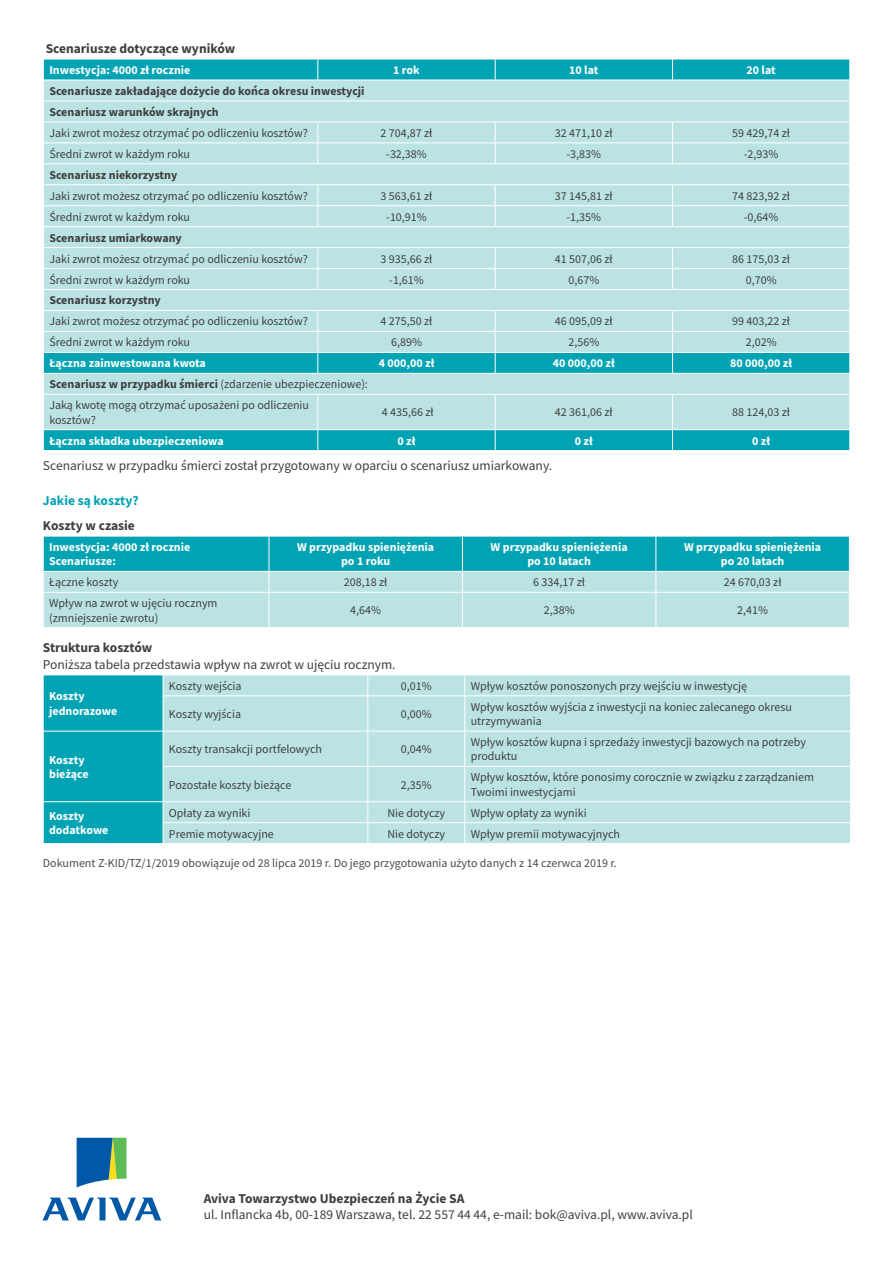
<style>
.page{position:relative;width:893px;height:1263px;background:#fff}
.page>*{position:absolute;margin:0;border:0;box-sizing:border-box;transform-origin:0 0}
.t1{font:13.5px "Source Sans Pro";color:#3e3e3f}
.t2{font:700 13.5px "Source Sans Pro";color:#3e3e3f}
.t3{font:700 13.5px "Source Sans Pro";color:#00a3b4}
.t4{font:12px/14.4px "Source Sans Pro";color:#3e3e3f}
.t5{font:700 12px/14.4px "Source Sans Pro";color:#fff}
.t6{font:700 12px/21px "Source Sans Pro";color:#3e3e3f}
.t7{font:12px "Source Sans Pro";color:#464b54}
.s1{font-weight:700}
</style>
<div class="page">
<div style="left:44px;top:430px;width:805px;height:20px;background:#00a3b4"></div>
<div style="left:44px;top:395px;width:805px;height:34px;background:#bce3e4"></div>
<svg style="left:318px;top:430px;width:1px;height:20px"></svg>
<svg style="left:495px;top:430px;width:1px;height:20px"></svg>
<svg style="left:672px;top:430px;width:1px;height:20px"></svg>
<svg style="left:43px;top:430px;width:1px;height:20px"></svg>
<svg style="left:849px;top:430px;width:1px;height:20px"></svg>
<hr style="left:318px;top:395px;width:1px;height:34px;background:#fff">
<svg style="left:43px;top:59px;width:807px;height:335px;background:#a9dcdf"></svg>
<hr style="left:495px;top:395px;width:1px;height:34px;background:#fff">
<hr style="left:672px;top:395px;width:1px;height:34px;background:#fff">
<div style="left:44px;top:593px;width:805px;height:34px;background:#bce3e4"></div>
<hr style="left:656px;top:592px;width:1px;height:35px;background:#fff">
<hr style="left:269px;top:592px;width:1px;height:35px;background:#fff">
<svg style="left:43px;top:536px;width:807px;height:56px;background:#4cbdc7"></svg>
<hr style="left:462px;top:592px;width:1px;height:35px;background:#fff">
<div style="left:43px;top:675px;width:120px;height:56px;background:#00a3b4"></div>
<div style="left:164px;top:696px;width:686px;height:147px;background:#bce3e4"></div>
<hr style="left:368px;top:696px;width:1px;height:35px;background:#fff">
<hr style="left:464px;top:696px;width:1px;height:35px;background:#fff">
<hr style="left:368px;top:731px;width:1px;height:35px;background:#fff">
<hr style="left:464px;top:731px;width:1px;height:35px;background:#fff">
<hr style="left:368px;top:767px;width:1px;height:34px;background:#fff">
<hr style="left:464px;top:767px;width:1px;height:34px;background:#fff">
<svg style="left:368px;top:802px;width:1px;height:41px"></svg>
<svg style="left:464px;top:802px;width:1px;height:41px"></svg>
<hr style="left:43px;top:675px;width:120px;height:1px;background:#fff">
<svg style="left:43px;top:675px;width:1px;height:21px"></svg>
<hr style="left:43px;top:696px;width:1px;height:35px;background:#fff">
<div style="left:163px;top:675px;width:687px;height:20px;background:#bce3e4"></div>
<hr style="left:163px;top:766px;width:205px;height:1px;background:#fff">
<hr style="left:368px;top:766px;width:97px;height:1px;background:#fff">
<hr style="left:465px;top:766px;width:386px;height:1px;background:#fff">
<hr style="left:163px;top:731px;width:205px;height:1px;background:#fff">
<hr style="left:368px;top:731px;width:97px;height:1px;background:#fff">
<hr style="left:465px;top:731px;width:386px;height:1px;background:#fff">
<hr style="left:163px;top:801px;width:205px;height:1px;background:#fff">
<div style="left:43px;top:731px;width:121px;height:112px;background:#00a3b4"></div>
<hr style="left:368px;top:801px;width:97px;height:1px;background:#fff">
<hr style="left:465px;top:801px;width:386px;height:1px;background:#fff">
<hr style="left:163px;top:822px;width:205px;height:1px;background:#fff">
<hr style="left:368px;top:822px;width:97px;height:1px;background:#fff">
<hr style="left:465px;top:822px;width:386px;height:1px;background:#fff">
<svg style="left:77px;top:1138px;width:50px;height:49px;background:#438998"></svg>
<svg style="left:43px;top:1197px;width:118px;height:23px"></svg>
<p class="t2" style="left:46px;top:39px;width:191px">Scenariusze dotyczące wyników</p>
<p class="t5" style="left:49px;top:63px;width:143px">Inwestycja: 4000 zł rocznie</p>
<p class="t5" style="left:393px;top:63px;width:28px">1 rok</p>
<p class="t5" style="left:569px;top:63px;width:31px">10 lat</p>
<p class="t5" style="left:746px;top:63px;width:31px">20 lat</p>
<p class="t6" style="left:49px;top:80px;width:317px">Scenariusze zakładające dożycie do końca okresu inwestycji<br>Scenariusz warunków skrajnych</p>
<p class="t4" style="left:49px;top:126px;width:260px">Jaki zwrot możesz otrzymać po odliczeniu kosztów?</p>
<p class="t4" style="left:381px;top:126px;width:53px">2 704,87 zł</p>
<p class="t4" style="left:555px;top:126px;width:59px">32 471,10 zł</p>
<p class="t4" style="left:732px;top:126px;width:59px">59 429,74 zł</p>
<p class="t4" style="left:49px;top:147px;width:142px">Średni zwrot w każdym roku</p>
<p class="t4" style="left:386px;top:147px;width:42px">-32,38%</p>
<p class="t4" style="left:567px;top:147px;width:36px">-3,83%</p>
<p class="t4" style="left:744px;top:147px;width:36px">-2,93%</p>
<p class="t6" style="left:49px;top:164px;width:129px">Scenariusz niekorzystny</p>
<p class="t4" style="left:49px;top:188px;width:260px">Jaki zwrot możesz otrzymać po odliczeniu kosztów?</p>
<p class="t4" style="left:381px;top:188px;width:53px">3 563,61 zł</p>
<p class="t4" style="left:555px;top:188px;width:59px">37 145,81 zł</p>
<p class="t4" style="left:732px;top:188px;width:59px">74 823,92 zł</p>
<p class="t4" style="left:49px;top:209px;width:142px">Średni zwrot w każdym roku</p>
<p class="t4" style="left:386px;top:209px;width:42px">-10,91%</p>
<p class="t4" style="left:567px;top:209px;width:36px">-1,35%</p>
<p class="t4" style="left:744px;top:209px;width:36px">-0,64%</p>
<p class="t6" style="left:49px;top:227px;width:134px">Scenariusz umiarkowany</p>
<p class="t4" style="left:49px;top:251px;width:260px">Jaki zwrot możesz otrzymać po odliczeniu kosztów?</p>
<p class="t4" style="left:381px;top:251px;width:53px">3 935,66 zł</p>
<p class="t4" style="left:555px;top:251px;width:59px">41 507,06 zł</p>
<p class="t4" style="left:732px;top:251px;width:59px">86 175,03 zł</p>
<p class="t4" style="left:49px;top:272px;width:142px">Średni zwrot w każdym roku</p>
<p class="t4" style="left:389px;top:272px;width:36px">-1,61%</p>
<p class="t4" style="left:568px;top:272px;width:32px">0,67%</p>
<p class="t4" style="left:746px;top:272px;width:32px">0,70%</p>
<p class="t6" style="left:49px;top:290px;width:113px">Scenariusz korzystny</p>
<p class="t4" style="left:49px;top:314px;width:260px">Jaki zwrot możesz otrzymać po odliczeniu kosztów?</p>
<p class="t4" style="left:381px;top:314px;width:53px">4 275,50 zł</p>
<p class="t4" style="left:555px;top:314px;width:59px">46 095,09 zł</p>
<p class="t4" style="left:732px;top:314px;width:59px">99 403,22 zł</p>
<p class="t4" style="left:49px;top:335px;width:142px">Średni zwrot w każdym roku</p>
<p class="t4" style="left:391px;top:335px;width:32px">6,89%</p>
<p class="t4" style="left:568px;top:335px;width:32px">2,56%</p>
<p class="t4" style="left:746px;top:335px;width:32px">2,02%</p>
<p class="t5" style="left:49px;top:356px;width:158px">Łączna zainwestowana kwota</p>
<p class="t5" style="left:379px;top:356px;width:57px">4 000,00 zł</p>
<p class="t5" style="left:553px;top:356px;width:63px">40 000,00 zł</p>
<p class="t5" style="left:730px;top:356px;width:63px">80 000,00 zł</p>
<p class="t4" style="left:49px;top:374px;width:320px;line-height:21px"><span class="s1">Scenariusz w przypadku śmierci</span> (zdarzenie ubezpieczeniowe):<br>Jaką kwotę mogą otrzymać uposażeni po odliczeniu</p>
<p class="t4" style="left:49px;top:412px;width:48px">kosztów?</p>
<p class="t4" style="left:382px;top:405px;width:53px">4 435,66 zł</p>
<p class="t4" style="left:555px;top:405px;width:59px">42 361,06 zł</p>
<p class="t4" style="left:732px;top:405px;width:59px">88 124,03 zł</p>
<p class="t5" style="left:49px;top:433px;width:176px">Łączna składka ubezpieczeniowa</p>
<p class="t5" style="left:398px;top:433px;width:19px">0 zł</p>
<p class="t5" style="left:575px;top:433px;width:19px">0 zł</p>
<p class="t5" style="left:752px;top:433px;width:19px">0 zł</p>
<p class="t1" style="left:43px;top:457px;width:511px">Scenariusz w przypadku śmierci został przygotowany w oparciu o scenariusz umiarkowany.</p>
<p class="t3" style="left:43px;top:491px;width:97px">Jakie są koszty?</p>
<p class="t2" style="left:43px;top:516px;width:93px">Koszty w czasie</p>
<p class="t5" style="left:49px;top:540px;width:143px">Inwestycja: 4000 zł rocznie<br>Scenariusze:</p>
<p class="t5" style="left:297px;top:540px;width:139px;text-align:center">W przypadku spieniężenia po 1 roku</p>
<p class="t5" style="left:491px;top:540px;width:139px;text-align:center">W przypadku spieniężenia po 10 latach</p>
<p class="t5" style="left:684px;top:540px;width:139px;text-align:center">W przypadku spieniężenia po 20 latach</p>
<p class="t4" style="left:49px;top:575px;width:71px">Łączne koszty</p>
<p class="t4" style="left:344px;top:575px;width:45px">208,18 zł</p>
<p class="t4" style="left:533px;top:575px;width:53px">6 334,17 zł</p>
<p class="t4" style="left:724px;top:575px;width:59px">24 670,03 zł</p>
<p class="t4" style="left:49px;top:596px;width:170px">Wpływ na zwrot w ujęciu rocznym (zmniejszenie zwrotu)</p>
<p class="t4" style="left:350px;top:603px;width:32px">4,64%</p>
<p class="t4" style="left:544px;top:603px;width:32px">2,38%</p>
<p class="t4" style="left:737px;top:603px;width:32px">2,41%</p>
<p class="t2" style="left:43px;top:639px;width:111px">Struktura kosztów</p>
<p class="t1" style="left:43px;top:656px;width:354px">Poniższa tabela przedstawia wpływ na zwrot w ujęciu rocznym.</p>
<p class="t5" style="left:49px;top:689px;width:70px">Koszty jednorazowe</p>
<p class="t4" style="left:169px;top:679px;width:74px">Koszty wejścia</p>
<p class="t4" style="left:401px;top:679px;width:32px">0,01%</p>
<p class="t4" style="left:471px;top:679px;width:278px">Wpływ kosztów ponoszonych przy wejściu w inwestycję</p>
<p class="t4" style="left:169px;top:707px;width:74px">Koszty wyjścia</p>
<p class="t4" style="left:401px;top:707px;width:32px">0,00%</p>
<p class="t4" style="left:471px;top:699px;width:323px">Wpływ kosztów wyjścia z inwestycji na koniec zalecanego okresu utrzymywania</p>
<p class="t5" style="left:49px;top:752px;width:41px">Koszty bieżące</p>
<p class="t4" style="left:169px;top:742px;width:155px">Koszty transakcji portfelowych</p>
<p class="t4" style="left:401px;top:742px;width:32px">0,04%</p>
<p class="t4" style="left:471px;top:735px;width:337px">Wpływ kosztów kupna i sprzedaży inwestycji bazowych na potrzeby produktu</p>
<p class="t4" style="left:169px;top:777px;width:124px">Pozostałe koszty bieżące</p>
<p class="t4" style="left:401px;top:777px;width:32px">2,35%</p>
<p class="t4" style="left:471px;top:770px;width:345px">Wpływ kosztów, które ponosimy corocznie w związku z zarządzaniem<br>Twoimi inwestycjami</p>
<p class="t5" style="left:49px;top:808px;width:61px">Koszty dodatkowe</p>
<p class="t4" style="left:169px;top:805px;width:83px">Opłaty za wyniki</p>
<p class="t4" style="left:387px;top:805px;width:59px">Nie dotyczy</p>
<p class="t4" style="left:471px;top:805px;width:118px">Wpływ opłaty za wyniki</p>
<p class="t4" style="left:169px;top:826px;width:106px">Premie motywacyjne</p>
<p class="t4" style="left:387px;top:826px;width:59px">Nie dotyczy</p>
<p class="t4" style="left:471px;top:826px;width:151px">Wpływ premii motywacyjnych</p>
<p class="t7" style="left:43px;top:855px;width:576px">Dokument Z-KID/TZ/1/2019 obowiązuje od 28 lipca 2019 r. Do jego przygotowania użyto danych z 14 czerwca 2019 r.</p>
<p class="t2" style="left:204px;top:1189px;width:262px">Aviva Towarzystwo Ubezpieczeń na Życie SA</p>
<p class="t1" style="left:204px;top:1206px;width:491px">ul. Inflancka 4b, 00-189 Warszawa, tel. 22 557 44 44, e-mail: bok@aviva.pl, www.aviva.pl</p>
</div>
